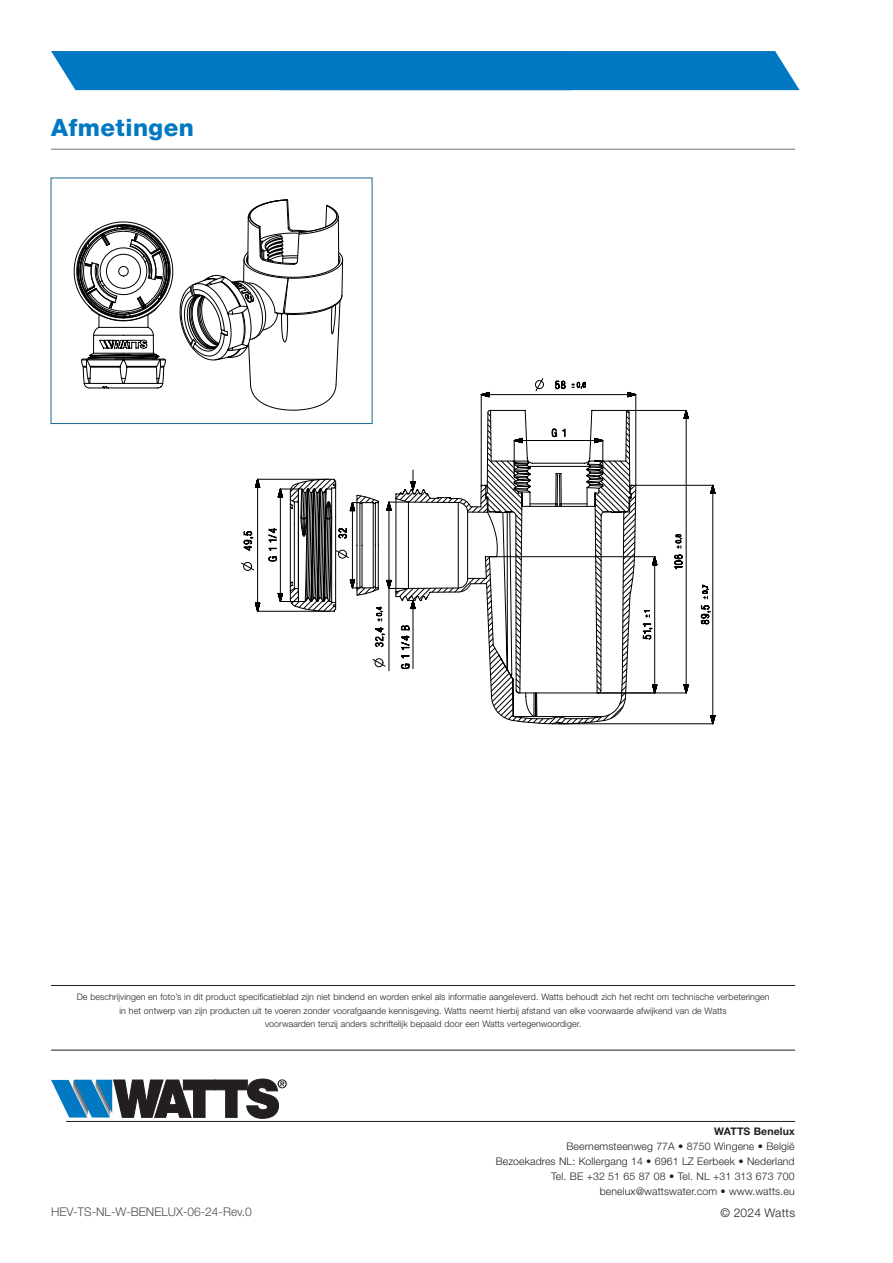
<style>
.page{position:relative;width:893px;height:1263px;background:#fff}
.page>*{position:absolute;margin:0;border:0;box-sizing:border-box;transform-origin:0 0}
.t1{font:800 24px "Helvetica Neue LT Std";letter-spacing:.02em;color:#0079c2}
.t2{font:300 12px "Helvetica Neue LT Std";color:#4b4c4d}
.t3{font:300 12px "Helvetica Neue LT Std";letter-spacing:.02em;color:#231f20}
.t4{font:300 10.5px/15px "Helvetica Neue LT Std";letter-spacing:.01em;color:#231f20;text-align:right}
.t5{font:700 10.5px "Helvetica Neue LT Std";letter-spacing:.01em;color:#231f20}
.t6{font:300 9px/13.5px "Helvetica Neue LT Std";letter-spacing:.01em;color:#231f20;text-align:center}
</style>
<div class="page">
<hr style="left:66px;top:1121px;width:729px;height:1px;background:#231f20">
<svg style="left:51px;top:1079px;width:236px;height:39px"></svg>
<hr style="left:51px;top:985px;width:744px;height:1px;background:#231f20">
<hr style="left:51px;top:1050px;width:744px;height:1px;background:#231f20">
<div style="left:51px;top:51px;width:749px;height:39px;background:#0079c2"></div>
<hr style="left:51px;top:149px;width:744px;height:1px;background:#757679">
<svg style="left:480px;top:391px;width:236px;height:334px"></svg>
<svg style="left:636px;top:410px;width:50px;height:179px"></svg>
<hr style="left:712px;top:485px;width:1px;height:239px;background:#000001">
<hr style="left:558px;top:723px;width:155px;height:1px;background:#000001">
<hr style="left:654px;top:557px;width:1px;height:136px;background:#000001">
<hr style="left:489px;top:556px;width:166px;height:1px;background:#000001">
<hr style="left:481px;top:394px;width:155px;height:1px;background:#000001">
<hr style="left:481px;top:395px;width:1px;height:90px;background:#000001">
<hr style="left:686px;top:410px;width:1px;height:283px;background:#000001">
<hr style="left:597px;top:693px;width:89px;height:1px;background:#000001">
<svg style="left:372px;top:410px;width:264px;height:314px"></svg>
<svg style="left:69px;top:199px;width:345px;height:414px"></svg>
<h1 class="t1" style="left:51px;top:113px;width:144px">Afmetingen</h1>
<p class="t6" style="left:77px;top:990px;width:694px">De beschrijvingen en foto’s in dit product specificatieblad zijn niet bindend en worden enkel als informatie aangeleverd. Watts behoudt zich het recht om technische verbeteringen in het ontwerp van zijn producten uit te voeren zonder voorafgaande kennisgeving. Watts neemt hierbij afstand van elke voorwaarde afwijkend van de Watts<br>voorwaarden tenzij anders schriftelijk bepaald door een Watts vertegenwoordiger.</p>
<h2 class="t2" style="left:51px;top:1204px;width:202px">HEV-TS-NL-W-BENELUX-06-24-Rev.0</h2>
<p class="t5" style="left:714px;top:1125px;width:82px">WATTS Benelux</p>
<p class="t4" style="left:496px;top:1139px;width:300px">Beernemsteenweg 77A • 8750 Wingene • België<br>Bezoekadres NL: Kollergang 14 • 6961 LZ Eerbeek • Nederland Tel. BE +32 51 65 87 08 • Tel. NL +31 313 673 700 benelux@wattswater.com • www.watts.eu</p>
<h2 class="t3" style="left:721px;top:1205px;width:76px">© 2024 Watts</h2>
</div>
